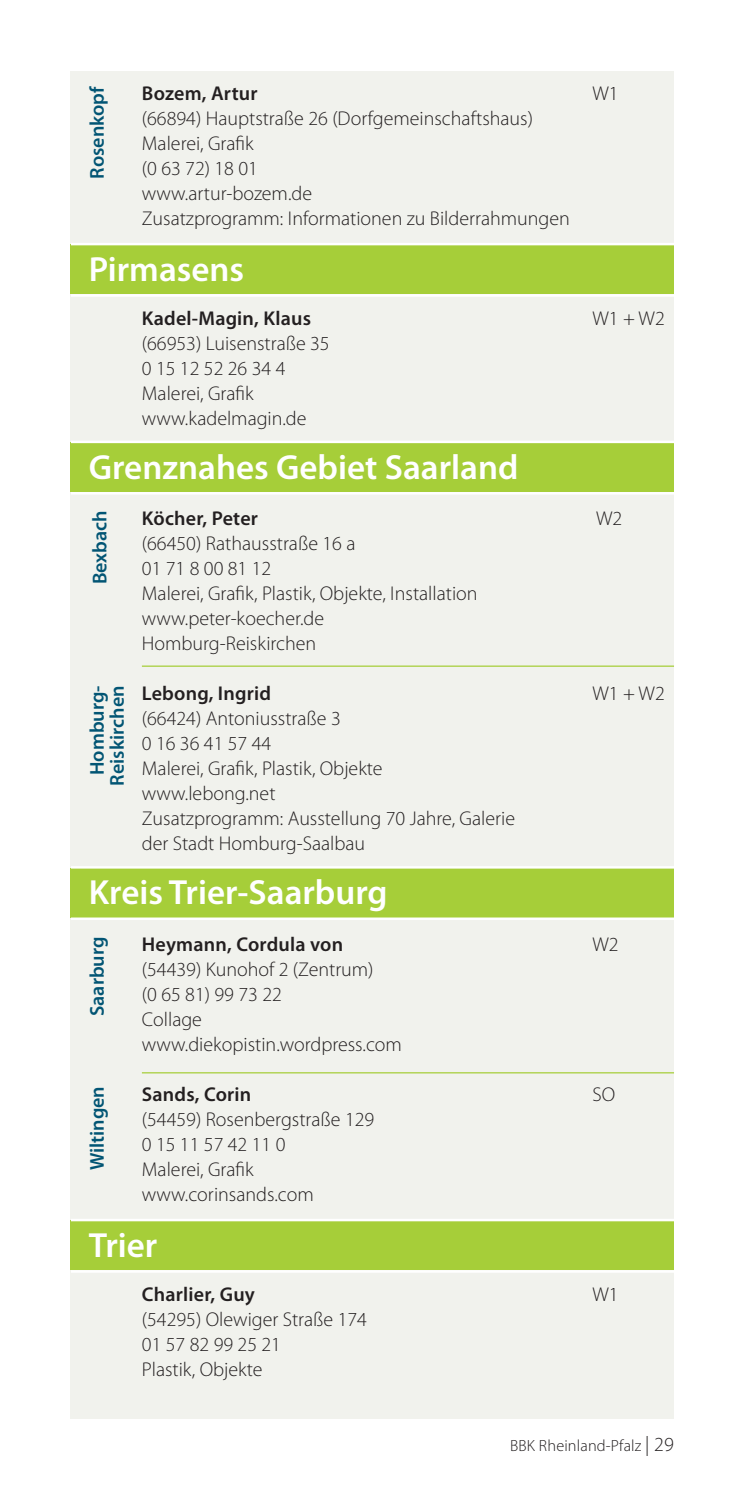
<style>
.page{position:relative;width:745px;height:1489px;background:#fff}
.page>*{position:absolute;margin:0;border:0;box-sizing:border-box;transform-origin:0 0}
.t1{font:600 35px "Myriad Pro";color:#fff}
.t2{font:300 20px/25px "Myriad Pro";color:#231f20}
.t3{font:600 20px "Myriad Pro";letter-spacing:.01em;color:#231f20}
.t4{font:600 20px/20px "Myriad Pro";color:#025574;text-align:center}
.t5{font:300 16.25px "Myriad Pro";letter-spacing:.01em;color:#231f20}
.s1{font-size:20px}
</style>
<div class="page">
<div style="left:71px;top:71px;width:602px;height:1346px;background:#f1f2ed"></div>
<hr style="left:142px;top:1072px;width:531px;height:1px;background:#a6ce39">
<hr style="left:142px;top:665px;width:531px;height:1px;background:#a6ce39">
<div style="left:71px;top:244px;width:602px;height:50px;background:#a6ce39"></div>
<hr style="left:71px;top:294px;width:602px;height:3px;background:#fff">
<hr style="left:71px;top:243px;width:602px;height:2px;background:#fff">
<div style="left:71px;top:442px;width:602px;height:50px;background:#a6ce39"></div>
<hr style="left:71px;top:492px;width:602px;height:2px;background:#fff">
<hr style="left:71px;top:440px;width:602px;height:3px;background:#fff">
<div style="left:71px;top:867px;width:602px;height:50px;background:#a6ce39"></div>
<hr style="left:71px;top:917px;width:602px;height:3px;background:#fff">
<hr style="left:71px;top:866px;width:602px;height:2px;background:#fff">
<div style="left:71px;top:1220px;width:602px;height:50px;background:#a6ce39"></div>
<hr style="left:71px;top:1270px;width:602px;height:2px;background:#fff">
<hr style="left:71px;top:1218px;width:602px;height:3px;background:#fff">
<p class="t4" style="left:86px;top:179px;width:94px;rotate:-90deg">Rosenkopf</p>
<p class="t3" style="left:142px;top:81px;width:117px">Bozem, Artur</p>
<p class="t2" style="left:592px;top:81px;width:28px">W1</p>
<p class="t2" style="left:142px;top:106px;width:429px">(66894) Hauptstraße 26 (Dorfgemeinschaftshaus)<br>Malerei, Grafik<br>(0 63 72) 18 01<br>www.artur-bozem.de<br>Zusatzprogramm: Informationen zu Bilderrahmungen</p>
<h1 class="t1" style="left:89px;top:247px;width:157px">Pirmasens</h1>
<p class="t3" style="left:142px;top:306px;width:171px">Kadel-Magin, Klaus</p>
<p class="t2" style="left:592px;top:306px;width:74px">W1 + W2</p>
<p class="t2" style="left:142px;top:331px;width:189px">(66953) Luisenstraße 35<br>0 15 12 52 26 34 4<br>Malerei, Grafik www.kadelmagin.de</p>
<h1 class="t1" style="left:89px;top:444px;width:431px">Grenznahes Gebiet Saarland</h1>
<p class="t4" style="left:89px;top:584px;width:75px;rotate:-90deg">Bexbach</p>
<p class="t4" style="left:86px;top:785px;width:101px;rotate:-90deg">Homburg-<br>Reiskirchen</p>
<p class="t3" style="left:142px;top:506px;width:118px">Köcher, Peter</p>
<p class="t2" style="left:595px;top:506px;width:28px">W2</p>
<p class="t2" style="left:142px;top:531px;width:337px">(66450) Rathausstraße 16 a<br>01 71 8 00 81 12<br>Malerei, Grafik, Plastik, Objekte, Installation www.peter-koecher.de<br>Homburg-Reiskirchen</p>
<p class="t3" style="left:142px;top:681px;width:131px">Lebong, Ingrid</p>
<p class="t2" style="left:592px;top:681px;width:74px">W1 + W2</p>
<p class="t2" style="left:142px;top:706px;width:374px">(66424) Antoniusstraße 3<br>0 16 36 41 57 44<br>Malerei, Grafik, Plastik, Objekte www.lebong.net<br>Zusatzprogramm: Ausstellung 70 Jahre, Galerie der Stadt Homburg-Saalbau</p>
<h1 class="t1" style="left:89px;top:870px;width:300px">Kreis Trier-Saarburg</h1>
<p class="t4" style="left:86px;top:1016px;width:81px;rotate:-90deg">Saarburg</p>
<p class="t4" style="left:86px;top:1170px;width:86px;rotate:-90deg">Wiltingen</p>
<p class="t3" style="left:142px;top:931px;width:203px">Heymann, Cordula von</p>
<p class="t2" style="left:592px;top:931px;width:28px">W2</p>
<p class="t2" style="left:142px;top:956px;width:261px">(54439) Kunohof 2 (Zentrum)<br>(0 65 81) 99 73 22<br>Collage www.diekopistin.wordpress.com</p>
<p class="t3" style="left:142px;top:1081px;width:111px">Sands, Corin</p>
<p class="t2" style="left:592px;top:1081px;width:24px">SO</p>
<p class="t2" style="left:142px;top:1106px;width:234px">(54459) Rosenbergstraße 129<br>0 15 11 57 42 11 0<br>Malerei, Grafik www.corinsands.com</p>
<h1 class="t1" style="left:89px;top:1222px;width:70px">Trier</h1>
<p class="t3" style="left:142px;top:1281px;width:114px">Charlier, Guy</p>
<p class="t2" style="left:592px;top:1281px;width:28px">W1</p>
<p class="t2" style="left:142px;top:1306px;width:226px">(54295) Olewiger Straße 174<br>01 57 82 99 25 21<br>Plastik, Objekte</p>
<p class="t5" style="left:510px;top:1436px;width:165px">BBK Rheinland-Pfalz <span class="s1">| 29</span></p>
</div>
